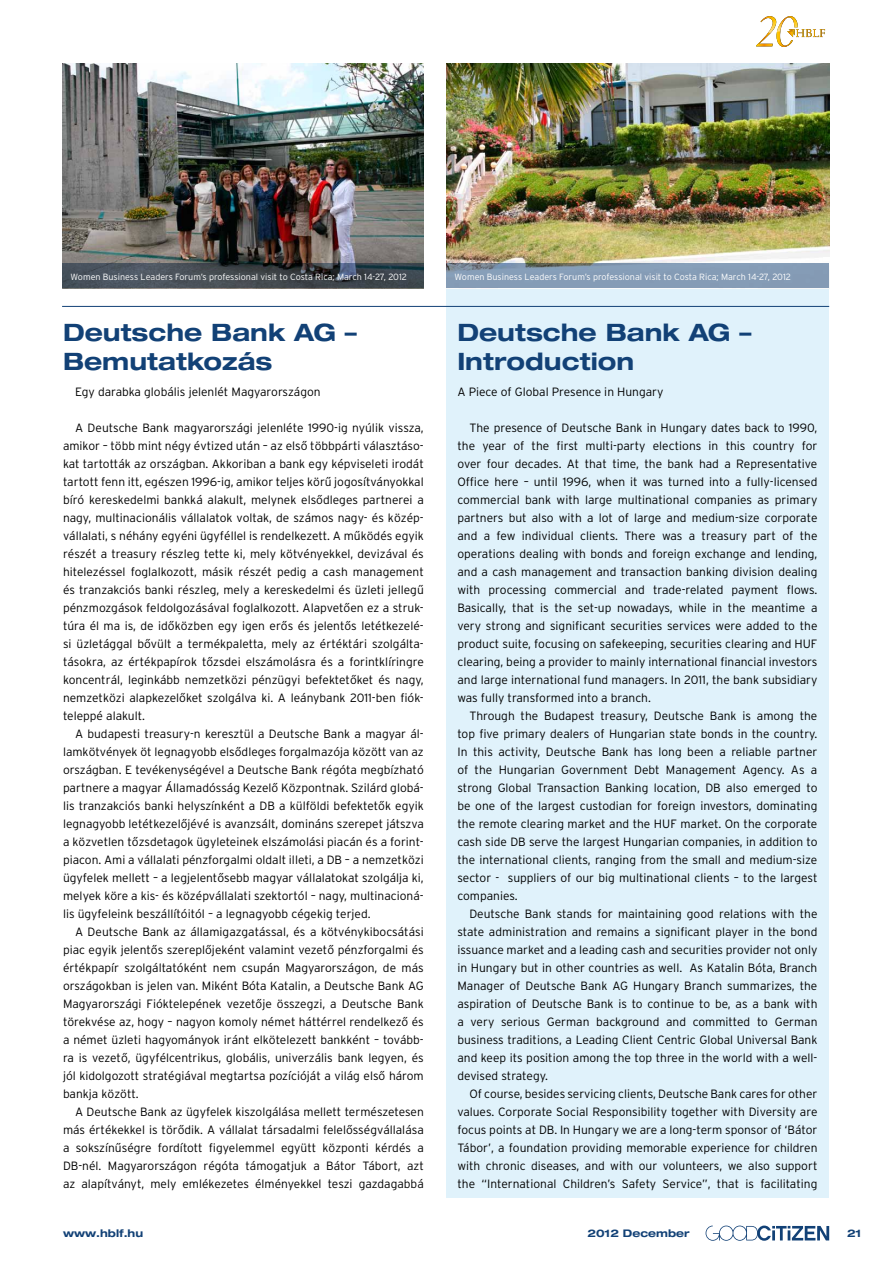
<style>
.page{position:relative;width:893px;height:1263px;background:#fff}
.page>*{position:absolute;margin:0;border:0;box-sizing:border-box;transform-origin:0 0}
.t1{font:24px/28.8px "Helvetica Ext H Bold";color:#124176}
.t2{font:300 12px/18px "Interstate H";color:#000;text-align:justify}
.t3{font:10.5px "Helvetica Ext H Bold";color:#124176}
.t4{font:300 9px "Interstate H";color:#fff}
</style>
<div class="page">
<svg style="left:706px;top:1225px;width:123px;height:16px"></svg>
<div style="left:446px;top:64px;width:383px;height:1134px;background:#e0f2fb"></div>
<img style="left:62px;top:64px;width:362px;height:200px">
<img style="left:446px;top:64px;width:383px;height:200px">
<hr style="left:62px;top:306px;width:767px;height:1px;background:#124176">
<div style="left:446px;top:264px;width:383px;height:24px;background:#859cb6"></div>
<svg style="left:62px;top:264px;width:362px;height:24px;background:#404850"></svg>
<svg style="left:756px;top:16px;width:69px;height:31px"></svg>
<p class="t4" style="left:71px;top:271px;width:338px">Women Business Leaders Forum’s professional visit to Costa Rica; March 14-27, 2012</p>
<p class="t4" style="left:455px;top:271px;width:338px">Women Business Leaders Forum’s professional visit to Costa Rica; March 14-27, 2012</p>
<h1 class="t1" style="left:63px;top:318px;width:295px">Deutsche Bank AG –<br>Bemutatkozás</h1>
<p class="t2" style="left:75px;top:383px;width:247px">Egy darabka globális jelenlét Magyarországon</p>
<p class="t2" style="left:63px;top:419px;width:362px;text-indent:12px">A Deutsche Bank magyarországi jelenléte 1990-ig nyúlik vissza, amikor – több mint négy évtized után – az elsô többpárti választáso&shy;kat tartották az országban. Akkoriban a bank egy képviseleti irodát tartott fenn itt, egészen 1996-ig, amikor teljes körû jogosítványokkal bíró kereskedelmi bankká alakult, melynek elsôdleges partnerei a nagy, multinacionális vállalatok voltak, de számos nagy- és közép&shy;vállalati, s néhány egyéni ügyféllel is rendelkezett. A mûködés egyik részét a treasury részleg tette ki, mely kötvényekkel, devizával és hitelezéssel foglalkozott, másik részét pedig a cash management és tranzakciós banki részleg, mely a kereskedelmi és üzleti jellegû pénzmozgások feldolgozásával foglalkozott. Alapvetôen ez a struk&shy;túra él ma is, de idôközben egy igen erôs és jelentôs letétkezelé&shy;si üzletággal bôvült a termékpaletta, mely az értéktári szolgálta&shy;tásokra, az értékpapírok tôzsdei elszámolásra és a forintklíringre koncentrál, leginkább nemzetközi pénzügyi befektetôket és nagy, nemzetközi alapkezelôket szolgálva ki. A leánybank 2011-ben fiók&shy;teleppé alakult.</p>
<p class="t2" style="left:63px;top:725px;width:362px;text-indent:12px">A budapesti treasury-n keresztül a Deutsche Bank a magyar ál&shy;lamkötvények öt legnagyobb elsôdleges forgalmazója között van az országban. E tevékenységével a Deutsche Bank régóta megbízható partnere a magyar Államadósság Kezelô Központnak. Szilárd globá&shy;lis tranzakciós banki helyszínként a DB a külföldi befektetôk egyik legnagyobb letétkezelôjévé is avanzsált, domináns szerepet játszva a közvetlen tôzsdetagok ügyleteinek elszámolási piacán és a forint&shy;piacon. Ami a vállalati pénzforgalmi oldalt illeti, a DB – a nemzetközi ügyfelek mellett – a legjelentôsebb magyar vállalatokat szolgálja ki, melyek köre a kis- és középvállalati szektortól – nagy, multinacioná&shy;lis ügyfeleink beszállítóitól – a legnagyobb cégekig terjed.</p>
<p class="t2" style="left:63px;top:923px;width:362px;text-indent:12px">A Deutsche Bank az államigazgatással, és a kötvénykibocsátási piac egyik jelentôs szereplôjeként valamint vezetô pénzforgalmi és értékpapír szolgáltatóként nem csupán Magyarországon, de más országokban is jelen van. Miként Bóta Katalin, a Deutsche Bank AG Magyarországi Fióktelepének vezetôje összegzi, a Deutsche Bank törekvése az, hogy – nagyon komoly német háttérrel rendelkezô és a német üzleti hagyományok iránt elkötelezett bankként – tovább&shy;ra is vezetô, ügyfélcentrikus, globális, univerzális bank legyen, és jól kidolgozott stratégiával megtartsa pozícióját a világ elsô három bankja között.</p>
<p class="t2" style="left:63px;top:1103px;width:362px;text-indent:12px">A Deutsche Bank az ügyfelek kiszolgálása mellett természetesen más értékekkel is törôdik. A vállalat társadalmi felelôsségvállalása a sokszínûségre fordított figyelemmel együtt központi kérdés a DB-nél. Magyarországon régóta támogatjuk a Bátor Tábort, azt az alapítványt, mely emlékezetes élményekkel teszi gazdagabbá</p>
<h1 class="t1" style="left:457px;top:318px;width:295px">Deutsche Bank AG –<br>Introduction</h1>
<p class="t2" style="left:457px;top:383px;width:208px">A Piece of Global Presence in Hungary</p>
<p class="t2" style="left:457px;top:419px;width:362px;text-indent:12px">The presence of Deutsche Bank in Hungary dates back to 1990, the year of the first multi-party elections in this country for over four decades. At that time, the bank had a Representative Office here – until 1996, when it was turned into a fully-licensed commercial bank with large multinational companies as primary partners but also with a lot of large and medium-size corporate and a few individual clients. There was a treasury part of the operations dealing with bonds and foreign exchange and lending, and a cash management and transaction banking division dealing with processing commercial and trade-related payment flows.<br>Basically, that is the set-up nowadays, while in the meantime a very strong and significant securities services were added to the product suite, focusing on safekeeping, securities clearing and HUF clearing, being a provider to mainly international financial investors and large international fund managers. In 2011, the bank subsidiary was fully transformed into a branch.</p>
<p class="t2" style="left:457px;top:707px;width:362px;text-indent:12px">Through the Budapest treasury, Deutsche Bank is among the top five primary dealers of Hungarian state bonds in the country.<br>In this activity, Deutsche Bank has long been a reliable partner of the Hungarian Government Debt Management Agency. As a strong Global Transaction Banking location, DB also emerged to be one of the largest custodian for foreign investors, dominating the remote clearing market and the HUF market. On the corporate cash side DB serve the largest Hungarian companies, in addition to the international clients, ranging from the small and medium-size sector - suppliers of our big multinational clients – to the largest companies.</p>
<p class="t2" style="left:457px;top:905px;width:362px;text-indent:12px">Deutsche Bank stands for maintaining good relations with the state administration and remains a significant player in the bond issuance market and a leading cash and securities provider not only in Hungary but in other countries as well. As Katalin Bóta, Branch Manager of Deutsche Bank AG Hungary Branch summarizes, the aspiration of Deutsche Bank is to continue to be, as a bank with a very serious German background and committed to German business traditions, a Leading Client Centric Global Universal Bank and keep its position among the top three in the world with a well&shy;devised strategy.</p>
<p class="t2" style="left:457px;top:1085px;width:362px;text-indent:12px">Of course, besides servicing clients, Deutsche Bank cares for other values. Corporate Social Responsibility together with Diversity are focus points at DB. In Hungary we are a long-term sponsor of ‘Bátor Tábor’, a foundation providing memorable experience for children with chronic diseases, and with our volunteers, we also support the “International Children’s Safety Service”, that is facilitating</p>
<p class="t3" style="left:63px;top:1226px;width:82px">www.hblf.hu</p>
<p class="t3" style="left:587px;top:1226px;width:104px">2012 December</p>
<p class="t3" style="left:847px;top:1226px;width:16px">21</p>
</div>
